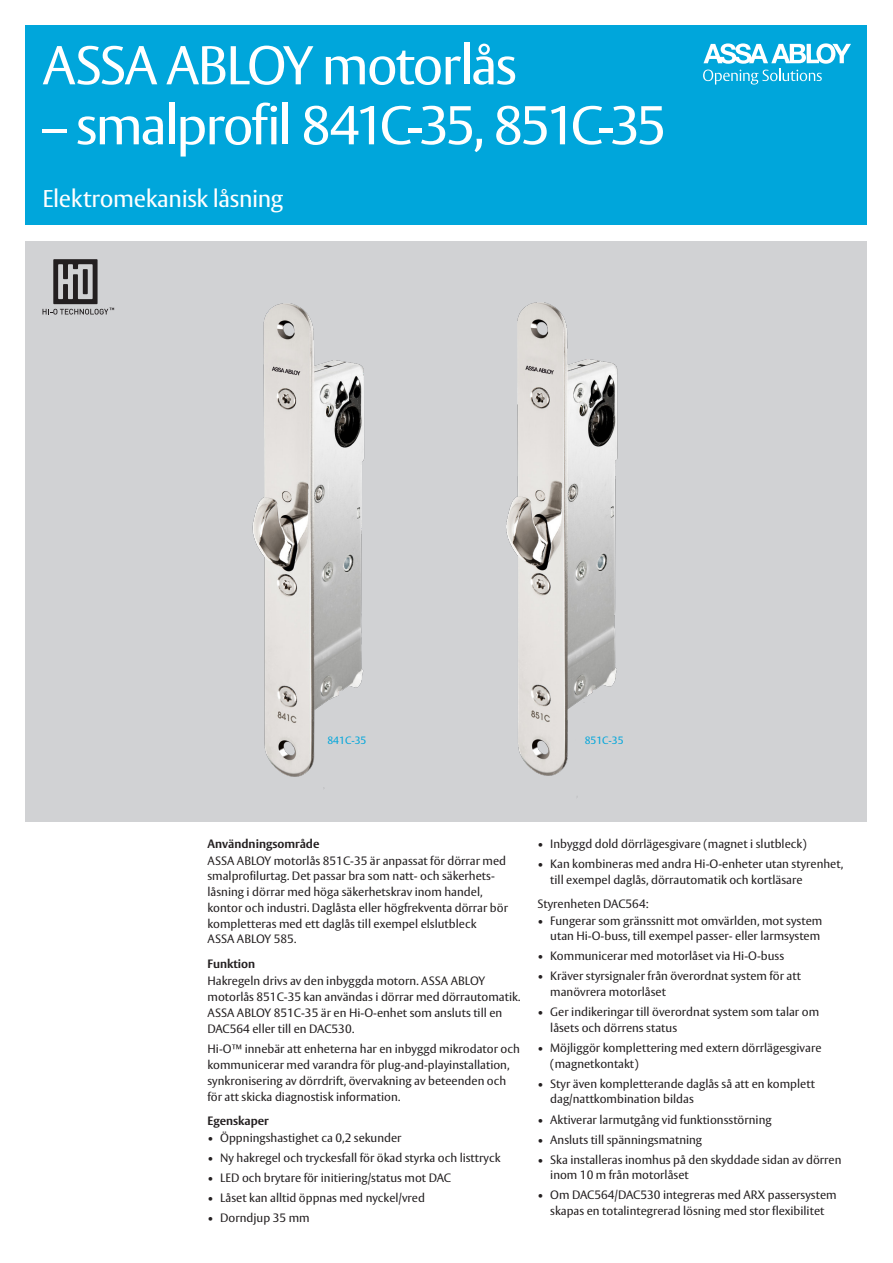
<style>
.page{position:relative;width:893px;height:1263px;background:#fff}
.page>*{position:absolute;margin:0;border:0;box-sizing:border-box;transform-origin:0 0}
.Huvudrubrik_framsida{font:54px "ASSA Vesta";letter-spacing:-.04em;color:#fff}
.Underrubrik_framsida{font:24px "ASSA Vesta";letter-spacing:-.015em;color:#fff}
.Punktlista{font:12px/15.8px "ASSA Vesta";color:#231f20}
.Brödtext{font:12px/15.8px "ASSA Vesta";color:#231f20}
.Brödtext_rubrik{font:700 12px "ASSA Vesta";color:#231f20}
.Bildtext{font:10.5px "ASSA Vesta";color:#00a6db}
</style>
<div class="page">
<div style="left:26px;top:241px;width:841px;height:581px;background:#d1d2d4"></div>
<img style="left:506px;top:302px;width:112px;height:495px">
<img style="left:252px;top:303px;width:113px;height:486px">
<div style="left:26px;top:26px;width:841px;height:199px;background:#00a6db"></div>
<svg style="left:703px;top:43px;width:148px;height:42px"></svg>
<svg style="left:43px;top:259px;width:71px;height:56px"></svg>
<p class="Huvudrubrik_framsida" style="left:43px;top:33px;width:476px">ASSA ABLOY motorlås</p>
<p class="Huvudrubrik_framsida" style="left:43px;top:93px;width:625px">– smalprofil 841C-35, 851C-35</p>
<p class="Underrubrik_framsida" style="left:43px;top:184px;width:242px">Elektromekanisk låsning</p>
<p class="Bildtext" style="left:327px;top:734px;width:41px">841C-35</p>
<p class="Bildtext" style="left:585px;top:734px;width:41px">851C-35</p>
<p class="Brödtext_rubrik" style="left:207px;top:837px;width:114px">Användningsområde</p>
<p class="Brödtext" style="left:207px;top:853px;width:302px">ASSA ABLOY motorlås 851C-35 är anpassat för dörrar med smalprofilurtag. Det passar bra som natt- och säkerhets&shy;låsning i dörrar med höga säkerhetskrav inom handel, kontor och industri. Daglåsta eller högfrekventa dörrar bör kompletteras med ett daglås till exempel elslutbleck<br>ASSA ABLOY 585.</p>
<p class="Brödtext_rubrik" style="left:207px;top:957px;width:49px">Funktion</p>
<p class="Brödtext" style="left:207px;top:973px;width:314px">Hakregeln drivs av den inbyggda motorn. ASSA ABLOY motorlås 851C-35 kan användas i dörrar med dörrautomatik.</p>
<p class="Brödtext" style="left:207px;top:1005px;width:296px">ASSA ABLOY 851C-35 är en Hi-O-enhet som ansluts till en<br>DAC564 eller till en DAC530.</p>
<p class="Brödtext" style="left:207px;top:1042px;width:314px">Hi-O™ innebär att enheterna har en inbyggd mikrodator och kommunicerar med varandra för plug-and-playinstallation, synkronisering av dörrdrift, övervakning av beteenden och för att skicka diagnostisk information.</p>
<p class="Brödtext_rubrik" style="left:207px;top:1114px;width:63px">Egenskaper</p>
<p class="Punktlista" style="left:207px;top:1130px;width:196px">• Öppningshastighet ca 0,2 sekunder</p>
<p class="Punktlista" style="left:207px;top:1150px;width:294px">• Ny hakregel och tryckesfall för ökad styrka och listtryck</p>
<p class="Punktlista" style="left:207px;top:1170px;width:245px">• LED och brytare för initiering/status mot DAC</p>
<p class="Punktlista" style="left:207px;top:1190px;width:219px">• Låset kan alltid öppnas med nyckel/vred</p>
<p class="Punktlista" style="left:207px;top:1210px;width:104px">• Dorndjup 35 mm</p>
<p class="Punktlista" style="left:537px;top:837px;width:271px">• Inbyggd dold dörrlägesgivare (magnet i slutbleck)</p>
<p class="Punktlista" style="left:550px;top:857px;width:294px;text-indent:-13px">• Kan kombineras med andra Hi-O-enheter utan styrenhet, till exempel daglås, dörrautomatik och kortläsare</p>
<p class="Brödtext" style="left:537px;top:897px;width:113px">Styrenheten DAC564:</p>
<p class="Punktlista" style="left:537px;top:913px;width:286px;text-align:right">• Fungerar som gränssnitt mot omvärlden, mot system utan Hi-O-buss, till exempel passer- eller larmsystem</p>
<p class="Punktlista" style="left:537px;top:949px;width:248px">• Kommunicerar med motorlåset via Hi-O-buss</p>
<p class="Punktlista" style="left:550px;top:969px;width:252px;text-indent:-13px">• Kräver styrsignaler från överordnat system för att manövrera motorlåset</p>
<p class="Punktlista" style="left:550px;top:1005px;width:270px;text-indent:-13px">• Ger indikeringar till överordnat system som talar om låsets och dörrens status</p>
<p class="Punktlista" style="left:550px;top:1040px;width:273px;text-indent:-13px">• Möjliggör komplettering med extern dörrlägesgivare (magnetkontakt)</p>
<p class="Punktlista" style="left:550px;top:1076px;width:266px;text-indent:-13px">• Styr även kompletterande daglås så att en komplett dag/nattkombination bildas</p>
<p class="Punktlista" style="left:537px;top:1112px;width:236px">• Aktiverar larmutgång vid funktionsstörning</p>
<p class="Punktlista" style="left:537px;top:1132px;width:166px">• Ansluts till spänningsmatning</p>
<p class="Punktlista" style="left:550px;top:1152px;width:293px;text-indent:-13px">• Ska installeras inomhus på den skyddade sidan av dörren inom 10 m från motorlåset</p>
<p class="Punktlista" style="left:537px;top:1188px;width:301px;text-align:center">• Om DAC564/DAC530 integreras med ARX passersystem skapas en totalintegrerad lösning med stor flexibilitet</p>
</div>
